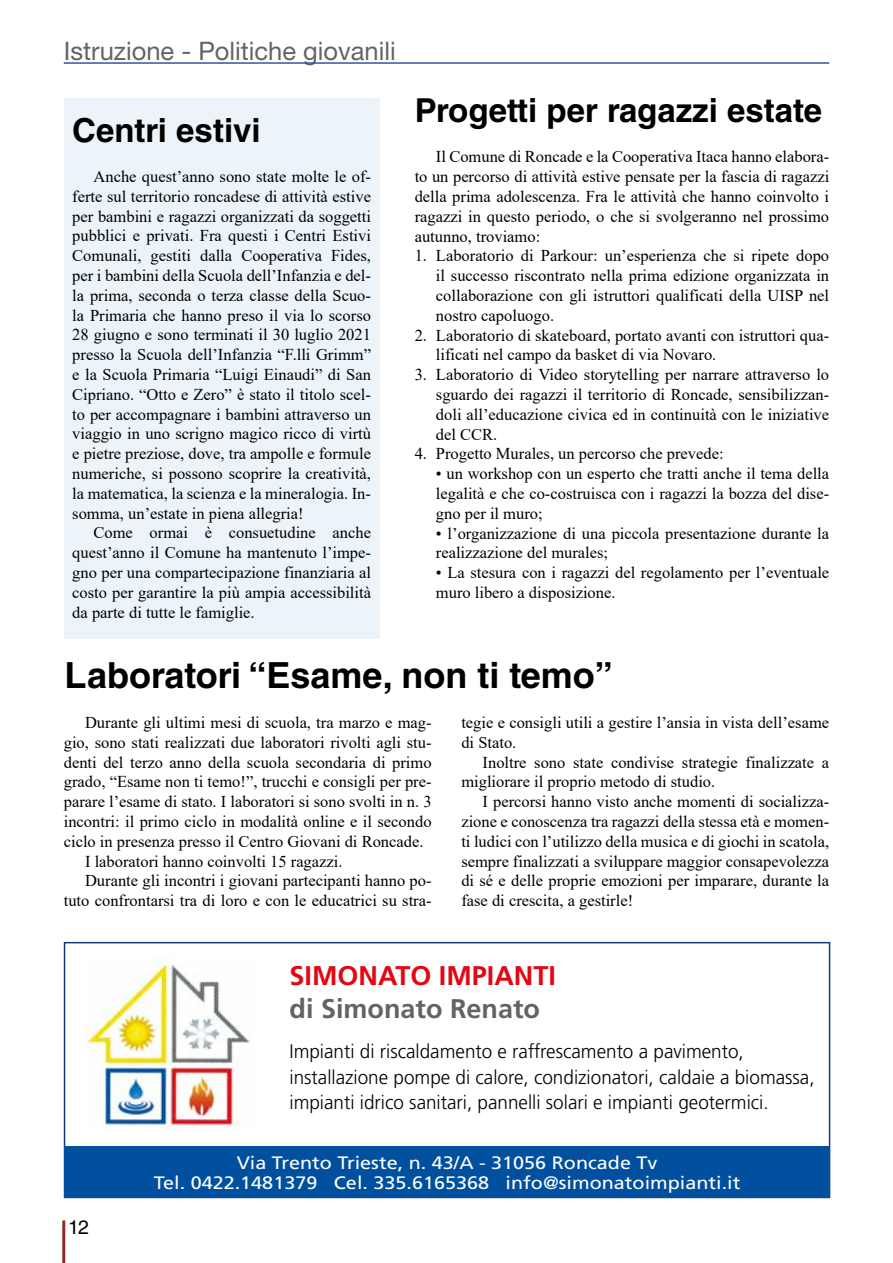
<style>
.page{position:relative;width:893px;height:1263px;background:#fff}
.page>*{position:absolute;margin:0;border:0;box-sizing:border-box;transform-origin:0 0}
.t1{font:700 36px "Helvetica LT Std";color:#000}
.t2{font:700 33px "Helvetica LT Std";color:#000}
.t3{font:700 27px "Frutiger LT Std";color:#e30613}
.t4{font:700 27px "Frutiger LT Std";color:#646363}
.t5{font:25.5px "Helvetica Neue LT Std";color:#646363}
.t6{font:300 19.5px/25.5px "Frutiger LT Std";color:#000}
.t7{font:19.5px "Helvetica LT Std";color:#000}
.t8{font:18px/19.5px "Frutiger LT Std";color:#fff;text-align:center;scale:1.1 1}
.t9{font:16.5px/19.8px "Times New Roman";color:#000;text-align:justify}
</style>
<div class="page">
<hr style="left:62px;top:1220px;width:3px;height:43px;background:#932825">
<hr style="left:64px;top:62px;width:765px;height:2px;background:#3257a4">
<div style="left:64px;top:98px;width:315px;height:540px;background:#ecf4fa"></div>
<div style="left:64px;top:942px;width:766px;height:256px;border:2px solid #14387f"></div>
<img style="left:84px;top:959px;width:166px;height:170px">
<div style="left:64px;top:1146px;width:766px;height:51px;background:#00509f"></div>
<h3 class="t5" style="left:64px;top:35px;width:333px">Istruzione - Politiche giovanili</h3>
<h2 class="t2" style="left:72px;top:111px;width:190px">Centri estivi</h2>
<p class="t9" style="left:72px;top:166px;width:300px;text-indent:21px">Anche quest’anno sono state molte le of&shy;ferte sul territorio roncadese di attività estive per bambini e ragazzi organizzati da soggetti pubblici e privati. Fra questi i Centri Estivi Comunali, gestiti dalla Cooperativa Fides, per i bambini della Scuola dell’Infanzia e del&shy;la prima, seconda o terza classe della Scuo&shy;la Primaria che hanno preso il via lo scorso 28 giugno e sono terminati il 30 luglio 2021 presso la Scuola dell’Infanzia “F.lli Grimm” e la Scuola Primaria “Luigi Einaudi” di San Cipriano. “Otto e Zero” è stato il titolo scel&shy;to per accompagnare i bambini attraverso un viaggio in uno scrigno magico ricco di virtù e pietre preziose, dove, tra ampolle e formule numeriche, si possono scoprire la creatività, la matematica, la scienza e la mineralogia. In&shy;somma, un’estate in piena allegria!</p>
<p class="t9" style="left:72px;top:522px;width:300px;text-indent:21px">Come ormai è consuetudine anche quest’anno il Comune ha mantenuto l’impe&shy;gno per una compartecipazione finanziaria al costo per garantire la più ampia accessibilità da parte di tutte le famiglie.</p>
<h2 class="t2" style="left:415px;top:90px;width:409px">Progetti per ragazzi estate</h2>
<p class="t9" style="left:415px;top:146px;width:416px;text-indent:21px">Il Comune di Roncade e la Cooperativa Itaca hanno elabora&shy;to un percorso di attività estive pensate per la fascia di ragazzi della prima adolescenza. Fra le attività che hanno coinvolto i ragazzi in questo periodo, o che si svolgeranno nel prossimo autunno, troviamo:</p>
<p class="t9" style="left:436px;top:245px;width:395px;text-indent:-21px">1. Laboratorio di Parkour: un’esperienza che si ripete dopo il successo riscontrato nella prima edizione organizzata in collaborazione con gli istruttori qualificati della UISP nel nostro capoluogo.</p>
<p class="t9" style="left:436px;top:325px;width:395px;text-indent:-21px">2. Laboratorio di skateboard, portato avanti con istruttori qua&shy;lificati nel campo da basket di via Novaro.</p>
<p class="t9" style="left:436px;top:364px;width:395px;text-indent:-21px">3. Laboratorio di Video storytelling per narrare attraverso lo sguardo dei ragazzi il territorio di Roncade, sensibilizzan&shy;doli all’educazione civica ed in continuità con le iniziative del CCR.</p>
<p class="t9" style="left:415px;top:443px;width:311px">4. Progetto Murales, un percorso che prevede:</p>
<p class="t9" style="left:436px;top:463px;width:395px">• un workshop con un esperto che tratti anche il tema della legalità e che co-costruisca con i ragazzi la bozza del dise&shy;gno per il muro;</p>
<p class="t9" style="left:436px;top:523px;width:395px">• l’organizzazione di una piccola presentazione durante la realizzazione del murales;</p>
<p class="t9" style="left:436px;top:562px;width:395px">• La stesura con i ragazzi del regolamento per l’eventuale muro libero a disposizione.</p>
<h1 class="t1" style="left:65px;top:653px;width:550px">Laboratori “Esame, non ti temo”</h1>
<p class="t9" style="left:85px;top:712px;width:348px">Durante gli ultimi mesi di scuola, tra marzo e mag-</p>
<p class="t9" style="left:64px;top:732px;width:369px">gio, sono stati realizzati due laboratori rivolti agli stu-</p>
<p class="t9" style="left:64px;top:752px;width:369px">denti del terzo anno della scuola secondaria di primo</p>
<p class="t9" style="left:64px;top:771px;width:369px">grado, “Esame non ti temo!”, trucchi e consigli per pre-</p>
<p class="t9" style="left:64px;top:791px;width:369px">parare l’esame di stato. I laboratori si sono svolti in n. 3</p>
<p class="t9" style="left:64px;top:811px;width:369px">incontri: il primo ciclo in modalità online e il secondo</p>
<p class="t9" style="left:64px;top:831px;width:361px">ciclo in presenza presso il Centro Giovani di Roncade.</p>
<p class="t9" style="left:85px;top:851px;width:259px">I laboratori hanno coinvolti 15 ragazzi.</p>
<p class="t9" style="left:85px;top:870px;width:348px">Durante gli incontri i giovani partecipanti hanno po-</p>
<p class="t9" style="left:64px;top:890px;width:369px">tuto confrontarsi tra di loro e con le educatrici su stra-</p>
<p class="t9" style="left:461px;top:712px;width:369px">tegie e consigli utili a gestire l’ansia in vista dell’esame di Stato.</p>
<p class="t9" style="left:461px;top:752px;width:369px;text-indent:21px">Inoltre sono state condivise strategie finalizzate a migliorare il proprio metodo di studio.</p>
<p class="t9" style="left:461px;top:791px;width:369px;text-indent:21px">I percorsi hanno visto anche momenti di socializza&shy;zione e conoscenza tra ragazzi della stessa età e momen&shy;ti ludici con l’utilizzo della musica e di giochi in scatola, sempre finalizzati a sviluppare maggior consapevolezza di sé e delle proprie emozioni per imparare, durante la fase di crescita, a gestirle!</p>
<h3 class="t3" style="left:289px;top:960px;width:268px">SIMONATO IMPIANTI</h3>
<h3 class="t4" style="left:289px;top:992px;width:252px">di Simonato Renato</h3>
<p class="t6" style="left:289px;top:1039px;width:527px">Impianti di riscaldamento e raffrescamento a pavimento, installazione pompe di calore, condizionatori, caldaie a biomassa, impianti idrico sanitari, pannelli solari e impianti geotermici.</p>
<p class="t7" style="left:68px;top:1216px;width:22px">12</p>
<p class="t8" style="left:154px;top:1153px;width:535px">Via Trento Trieste, n. 43/A - 31056 Roncade Tv<br>Tel. 0422.1481379 Cel. 335.6165368 info@simonatoimpianti.it</p>
</div>
